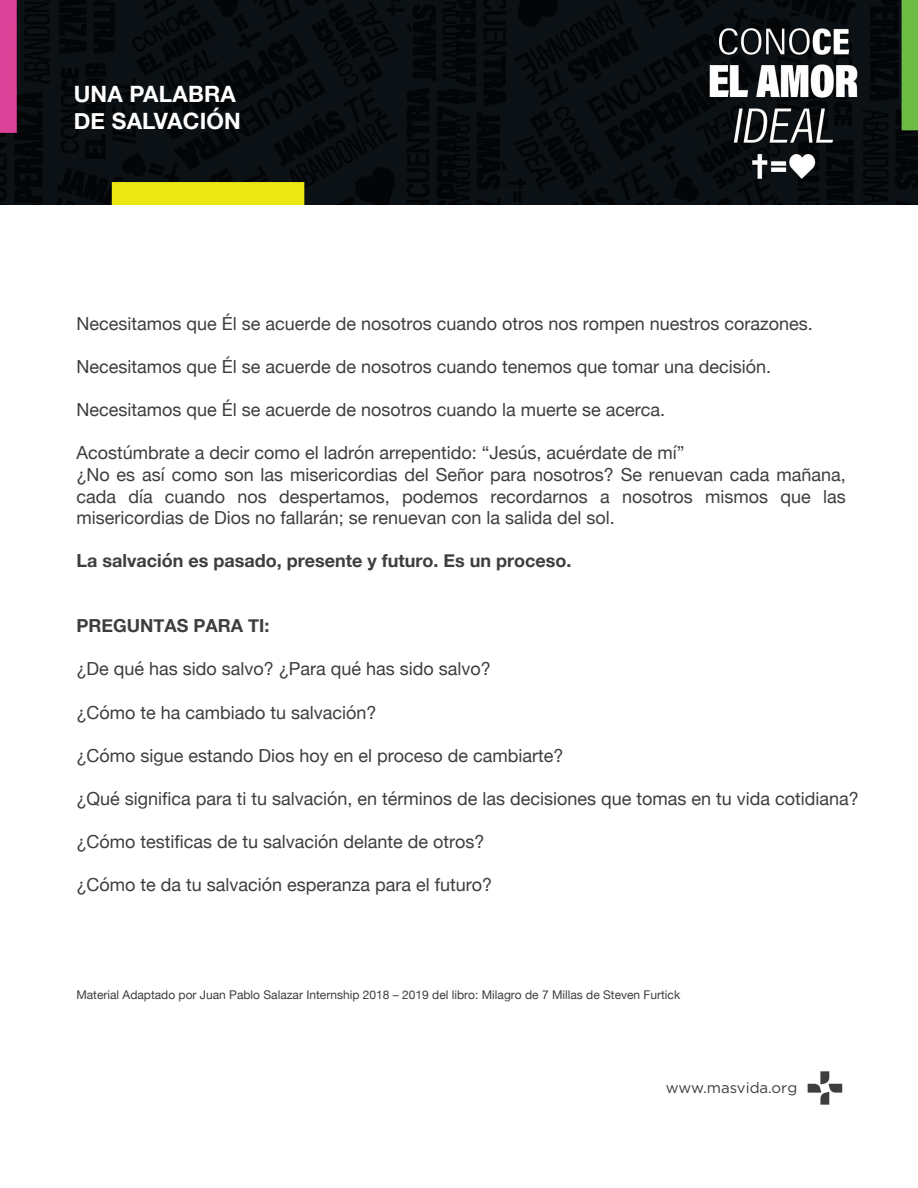
<style>
.page{position:relative;width:918px;height:1188px;background:#fff}
.page>*{position:absolute;margin:0;border:0;box-sizing:border-box;transform-origin:0 0}
.t1{font:700 22.5px/27px "Helvetica Neue";letter-spacing:.01em;color:#fff}
.t2{font:18px/21.6px "Helvetica Neue";color:#3e3e3f}
.t3{font:700 18px "Helvetica Neue";color:#3e3e3f}
.t4{font:15px "Gotham";color:#3e3e3f}
.t5{font:12px "Helvetica Neue";color:#3e3e3f}
</style>
<div class="page">
<img style="left:0;top:0;width:918px;height:204px">
<svg style="left:808px;top:1071px;width:34px;height:34px"></svg>
<p class="t1" style="left:74px;top:81px;width:169px">UNA PALABRA<br>DE SALVACIÓN</p>
<p class="t2" style="left:76px;top:314px;width:738px">Necesitamos que Él se acuerde de nosotros cuando otros nos rompen nuestros corazones.</p>
<p class="t2" style="left:76px;top:357px;width:696px">Necesitamos que Él se acuerde de nosotros cuando tenemos que tomar una decisión.</p>
<p class="t2" style="left:76px;top:400px;width:590px">Necesitamos que Él se acuerde de nosotros cuando la muerte se acerca.</p>
<p class="t2" style="left:76px;top:443px;width:771px">Acostúmbrate a decir como el ladrón arrepentido: “Jesús, acuérdate de mí”<br>¿No es así como son las misericordias del Señor para nosotros? Se renuevan cada mañana, cada día cuando nos despertamos, podemos recordarnos a nosotros mismos que las misericordias de Dios no fallarán; se renuevan con la salida del sol.</p>
<p class="t3" style="left:76px;top:547px;width:497px">La salvación es pasado, presente y futuro. Es un proceso.</p>
<p class="t3" style="left:76px;top:612px;width:194px">PREGUNTAS PARA TI:</p>
<p class="t2" style="left:76px;top:659px;width:416px">¿De qué has sido salvo? ¿Para qué has sido salvo?</p>
<p class="t2" style="left:76px;top:703px;width:302px">¿Cómo te ha cambiado tu salvación?</p>
<p class="t2" style="left:76px;top:746px;width:489px">¿Cómo sigue estando Dios hoy en el proceso de cambiarte?</p>
<p class="t2" style="left:76px;top:789px;width:784px">¿Qué significa para ti tu salvación, en términos de las decisiones que tomas en tu vida cotidiana?</p>
<p class="t2" style="left:76px;top:832px;width:410px">¿Cómo testificas de tu salvación delante de otros?</p>
<p class="t2" style="left:76px;top:875px;width:417px">¿Cómo te da tu salvación esperanza para el futuro?</p>
<p class="t5" style="left:76px;top:987px;width:605px">Material Adaptado por Juan Pablo Salazar Internship 2018 – 2019 del libro: Milagro de 7 Millas de Steven Furtick</p>
<p class="t4" style="left:666px;top:1078px;width:133px">www.masvida.org</p>
</div>
